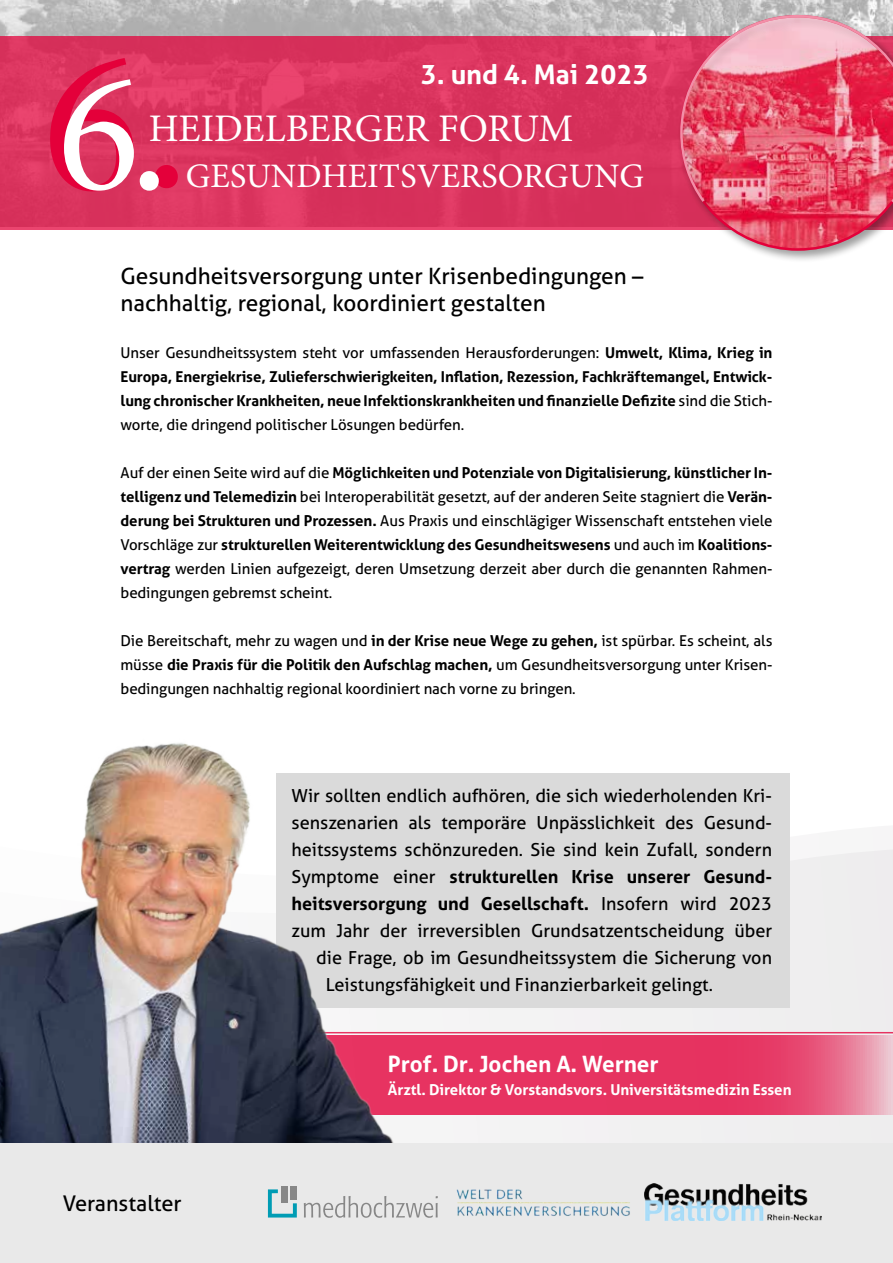
<style>
.page{position:relative;width:893px;height:1263px;background:#fff}
.page>*{position:absolute;margin:0;border:0;box-sizing:border-box;transform-origin:0 0}
.t1{font:170.55px "Minion Pro";color:#fff}
.t2{font:39.15px "Minion Pro";color:#fff}
.t3{font:34.35px "Minion Pro";color:#fff}
.t4{font:700 27px "Aller";color:#fff}
.t5{font:22.5px/27px "Aller";color:#000}
.t6{font:700 22.5px "Aller";color:#fff}
.t7{font:21.6px "Aller";color:#000}
.t8{font:18px "Aller";color:#000}
.t9{font:700 18px "Aller";color:#000}
.t10{font:15px/24px "Aller";letter-spacing:-.005em;color:#000;text-align:justify}
.t11{font:700 15px/24px "Aller";letter-spacing:-.005em;color:#000;text-align:justify}
.t12{font:700 15px "Aller";color:#fff}
.s1{font-weight:400}
.s2{font-weight:700}
</style>
<div class="page">
<div style="left:466px;top:832px;width:426px;height:311px;background:#efeeef"></div>
<div style="left:276px;top:773px;width:513px;height:235px;background:#dadada"></div>
<svg style="left:466px;top:1035px;width:426px;height:80px;background:#e7446d"></svg>
<hr style="left:315px;top:1032px;width:578px;height:1px;background:#e4003a">
<img style="left:0;top:743px;width:466px;height:400px">
<div style="left:0;top:1143px;width:893px;height:120px;background:#e9e9e9"></div>
<div style="left:281px;top:1186px;width:6px;height:17px;background:#878787"></div>
<div style="left:290px;top:1186px;width:7px;height:14px;background:#878787"></div>
<svg style="left:268px;top:1189px;width:29px;height:28px"></svg>
<svg style="left:304px;top:1196px;width:134px;height:22px"></svg>
<img style="left:645px;top:1184px;width:177px;height:36px">
<img style="left:456px;top:1189px;width:174px;height:27px">
<img style="left:0;top:0;width:893px;height:36px">
<div style="left:0;top:36px;width:893px;height:193px;background:linear-gradient(to bottom,#db355f,#d9335d)"></div>
<div style="left:677px;top:12px;width:216px;height:251px;background:#000;opacity:.38"></div>
<svg style="left:892px;top:849px;width:1px;height:294px"></svg>
<hr style="left:892px;top:12px;width:1px;height:251px;background:#fff">
<hr style="left:892px;top:12px;width:1px;height:202px;background:#dbdbdb">
<svg style="left:679px;top:14px;width:214px;height:237px;background:#e4667d"></svg>
<svg style="left:47px;top:58px;width:88px;height:135px;background:#db355f"></svg>
<h3 class="t4" style="left:421px;top:57px;width:230px">3. und 4. Mai 2023</h3>
<h1 class="t1" style="left:58px;top:20px;width:113px">6.</h1>
<h2 class="t2" style="left:149px;top:103px;width:426px">HEIDELBERGER FORUM</h2>
<h3 class="t3" style="left:186px;top:153px;width:459px">GESUNDHEITSVERSORGUNG</h3>
<h3 class="t5" style="left:121px;top:262px;width:524px">Gesundheitsversorgung unter Krisenbedingungen – nachhaltig, regional, koordiniert gestalten</h3>
<p class="t11" style="left:121px;top:341px;width:653px"><span class="s1">Unser Gesundheitssystem steht vor umfassenden Herausforderungen:</span> Umwelt, Klima, Krieg in Europa, Energiekrise, Zulieferschwierigkeiten, Inflation, Rezession, Fachkräftemangel, Entwick&shy;lung chronischer Krankheiten, neue Infektionskrankheiten und finanzielle Defizite <span class="s1">sind die Stich&shy;worte, die dringend politischer Lösungen bedürfen.</span></p>
<p class="t10" style="left:121px;top:461px;width:653px">Auf der einen Seite wird auf die <span class="s2">Möglichkeiten und Potenziale von Digitalisierung, künstlicher In&shy;telligenz und Telemedizin</span> bei Interoperabilität gesetzt, auf der anderen Seite stagniert die <span class="s2">Verän&shy;derung bei Strukturen und Prozessen.</span> Aus Praxis und einschlägiger Wissenschaft entstehen viele Vorschläge zur <span class="s2">strukturellen Weiterentwicklung des Gesundheitswesens</span> und auch im <span class="s2">Koalitions&shy;vertrag</span> werden Linien aufgezeigt, deren Umsetzung derzeit aber durch die genannten Rahmen&shy;bedingungen gebremst scheint.</p>
<p class="t10" style="left:121px;top:629px;width:653px">Die Bereitschaft, mehr zu wagen und <span class="s2">in der Krise neue Wege zu gehen,</span> ist spürbar. Es scheint, als müsse <span class="s2">die Praxis für die Politik den Aufschlag machen,</span> um Gesundheitsversorgung unter Krisen&shy;bedingungen nachhaltig regional koordiniert nach vorne zu bringen.</p>
<p class="t8" style="left:292px;top:784px;width:482px">Wir sollten endlich aufhören, die sich wiederholenden Kri-</p>
<p class="t8" style="left:292px;top:811px;width:482px">senszenarien als temporäre Unpässlichkeit des Gesund-</p>
<p class="t8" style="left:292px;top:838px;width:482px">heitssystems schönzureden. Sie sind kein Zufall, sondern</p>
<p class="t9" style="left:292px;top:865px;width:482px"><span class="s1">Symptome einer</span> strukturellen Krise unserer Gesund-</p>
<p class="t9" style="left:292px;top:892px;width:482px">heitsversorgung und Gesellschaft. <span class="s1">Insofern wird 2023</span></p>
<p class="t8" style="left:292px;top:919px;width:482px">zum Jahr der irreversiblen Grundsatzentscheidung über</p>
<p class="t8" style="left:316px;top:946px;width:457px">die Frage, ob im Gesundheitssystem die Sicherung von</p>
<p class="t8" style="left:326px;top:973px;width:389px">Leistungsfähigkeit und Finanzierbarkeit gelingt.</p>
<h3 class="t7" style="left:63px;top:1190px;width:120px">Veranstalter</h3>
<h3 class="t6" style="left:388px;top:1050px;width:272px">Prof. Dr. Jochen A. Werner</h3>
<p class="t12" style="left:388px;top:1080px;width:405px">Ärztl. Direktor &amp; Vorstandsvors. Universitätsmedizin Essen</p>
</div>
